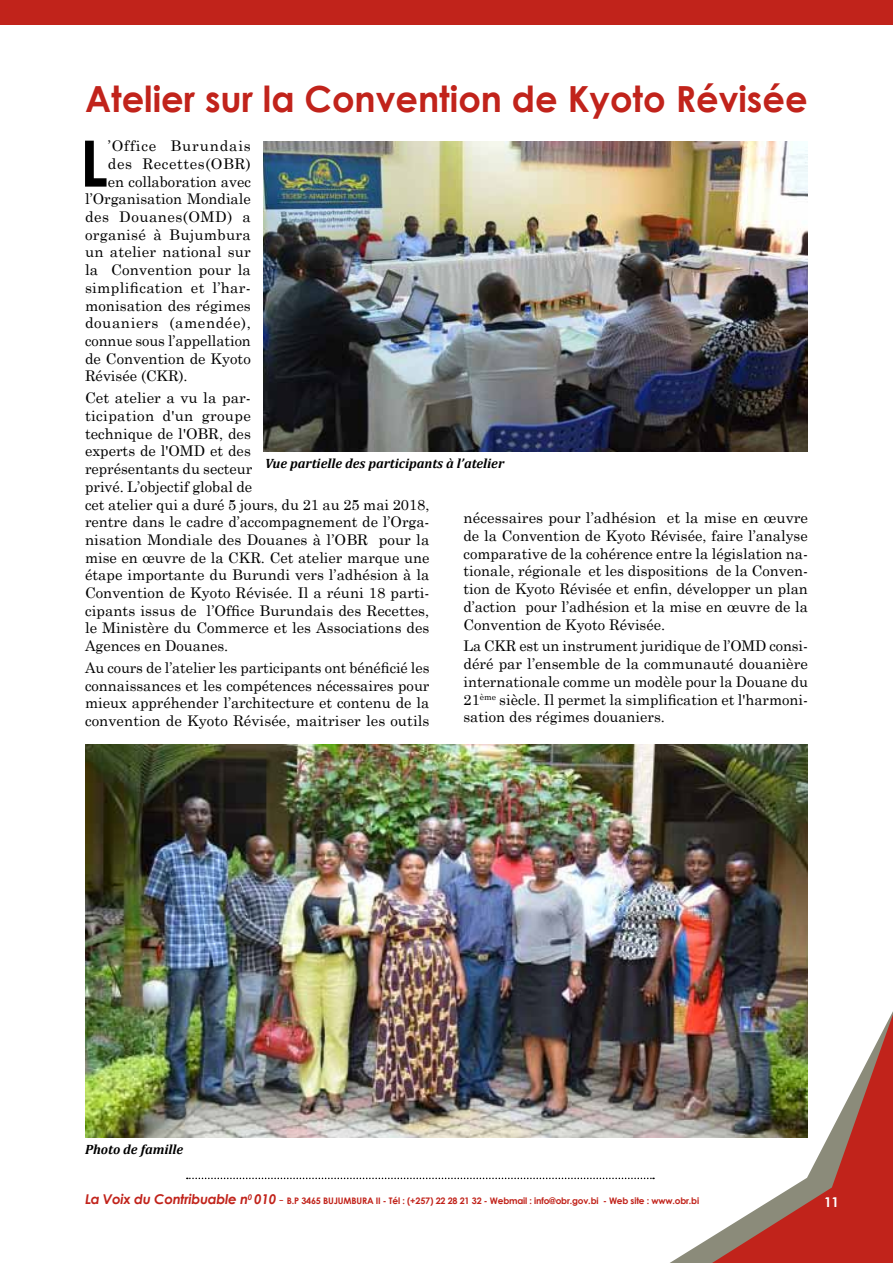
<style>
.page{position:relative;width:893px;height:1263px;background:#fff}
.page>*{position:absolute;margin:0;border:0;box-sizing:border-box;transform-origin:0 0}
.t1{font:700 64.05px "Century Gothic";color:#000}
.t2{font:700 36px "Century Gothic";color:#c1231b}
.t3{font:14.7px/17.7px "Century Schoolbook";color:#000;text-align:justify}
.t4{font:14.7px "Century Schoolbook";letter-spacing:.02em;color:#000}
.t5{font:14.7px "Century Schoolbook";letter-spacing:.035em;color:#000}
.t6{font:14.7px "Century Schoolbook";letter-spacing:.04em;color:#000}
.t7{font:14.7px "Century Schoolbook";letter-spacing:.055em;color:#000}
.t8{font:italic 700 13.5px "Cambria";color:#000}
.t9{font:italic 700 13.5px "Century Gothic";letter-spacing:-.02em;color:#c1231b}
.t10{font:700 13.5px "Century Gothic";color:#fff}
.t11{font:700 9px "Century Gothic";letter-spacing:-.02em;color:#c1231b}
.s1{font-style:italic;font-size:13.5px}
.s2{font-weight:400;font-size:13.5px}
</style>
<div class="page">
<svg style="left:577px;top:1011px;width:316px;height:252px"></svg>
<svg style="left:712px;top:1014px;width:181px;height:249px"></svg>
<svg style="left:187px;top:1177px;width:467px;height:2px"></svg>
<div style="left:0;top:0;width:893px;height:24px;background:#c1231b"></div>
<img style="left:264px;top:141px;width:544px;height:311px">
<img style="left:85px;top:744px;width:723px;height:393px">
<h2 class="t2" style="left:85px;top:72px;width:724px">Atelier sur la Convention de Kyoto Révisée</h2>
<h1 class="t1" style="left:80px;top:115px;width:30px">L</h1>
<p class="t7" style="left:108px;top:134px;width:144px">’Office Burundais</p>
<p class="t5" style="left:108px;top:151px;width:144px">des Recettes(OBR)</p>
<p class="t3" style="left:108px;top:171px;width:144px">en collaboration avec</p>
<p class="t3" style="left:85px;top:189px;width:167px">l’Organisation Mondiale</p>
<p class="t5" style="left:85px;top:204px;width:167px">des Douanes(OMD) a</p>
<p class="t4" style="left:85px;top:222px;width:167px">organisé à Bujumbura</p>
<p class="t3" style="left:85px;top:242px;width:167px">un atelier national sur</p>
<p class="t3" style="left:85px;top:260px;width:167px">la Convention pour la</p>
<p class="t4" style="left:85px;top:275px;width:167px">simplification et l’har-</p>
<p class="t3" style="left:85px;top:295px;width:167px">monisation des régimes</p>
<p class="t6" style="left:85px;top:311px;width:167px">douaniers (amendée),</p>
<p class="t3" style="left:85px;top:330px;width:167px">connue sous l’appellation</p>
<p class="t3" style="left:85px;top:348px;width:167px">de Convention de Kyoto</p>
<p class="t3" style="left:85px;top:366px;width:104px">Révisée (CKR).</p>
<p class="t3" style="left:85px;top:388px;width:346px;text-align:left">Cet atelier a vu la par-<br>ticipation d'un groupe<br>technique de l'OBR, des<br>experts de l'OMD et des<br>représentants du secteur<br>privé. L’objectif global de<br>cet atelier qui a duré 5 jours, du 21 au 25 mai 2018, rentre dans le cadre d’accompagnement de l’Orga&shy;nisation Mondiale des Douanes à l’OBR pour la mise en œuvre de la CKR. Cet atelier marque une étape importante du Burundi vers l’adhésion à la Convention de Kyoto Révisée. Il a réuni 18 parti&shy;cipants issus de l’Office Burundais des Recettes, le Ministère du Commerce et les Associations des Agences en Douanes.</p>
<p class="t3" style="left:85px;top:658px;width:346px">Au cours de l’atelier les participants ont bénéficié les connaissances et les compétences nécessaires pour mieux appréhender l’architecture et contenu de la convention de Kyoto Révisée, maitriser les outils</p>
<p class="t8" style="left:265px;top:453px;width:241px">Vue partielle des participants à l’atelier</p>
<p class="t3" style="left:463px;top:508px;width:346px">nécessaires pour l’adhésion et la mise en œuvre de la Convention de Kyoto Révisée, faire l’analyse comparative de la cohérence entre la législation na&shy;tionale, régionale et les dispositions de la Conven&shy;tion de Kyoto Révisée et enfin, développer un plan d’action pour l’adhésion et la mise en œuvre de la Convention de Kyoto Révisée.</p>
<p class="t3" style="left:463px;top:636px;width:346px">La CKR est un instrument juridique de l’OMD consi&shy;déré par l’ensemble de la communauté douanière internationale comme un modèle pour la Douane du 21<sup>ème</sup> siècle. Il permet la simplification et l'harmoni&shy;sation des régimes douaniers.</p>
<p class="t8" style="left:85px;top:1140px;width:100px">Photo de famille</p>
<p class="t11" style="left:248px;top:1194px;width:453px"><sup>0</sup> <span class="s1">010</span> <span class="s2">-</span> B.P 3465 BUJUMBURA II - Tél : (+257) 22 28 21 32 - Webmail : info@obr.gov.bi - Web site : www.obr.bi</p>
<p class="t9" style="left:85px;top:1189px;width:165px">La Voix du Contribuable n</p>
<p class="t10" style="left:824px;top:1192px;width:17px">11</p>
</div>
